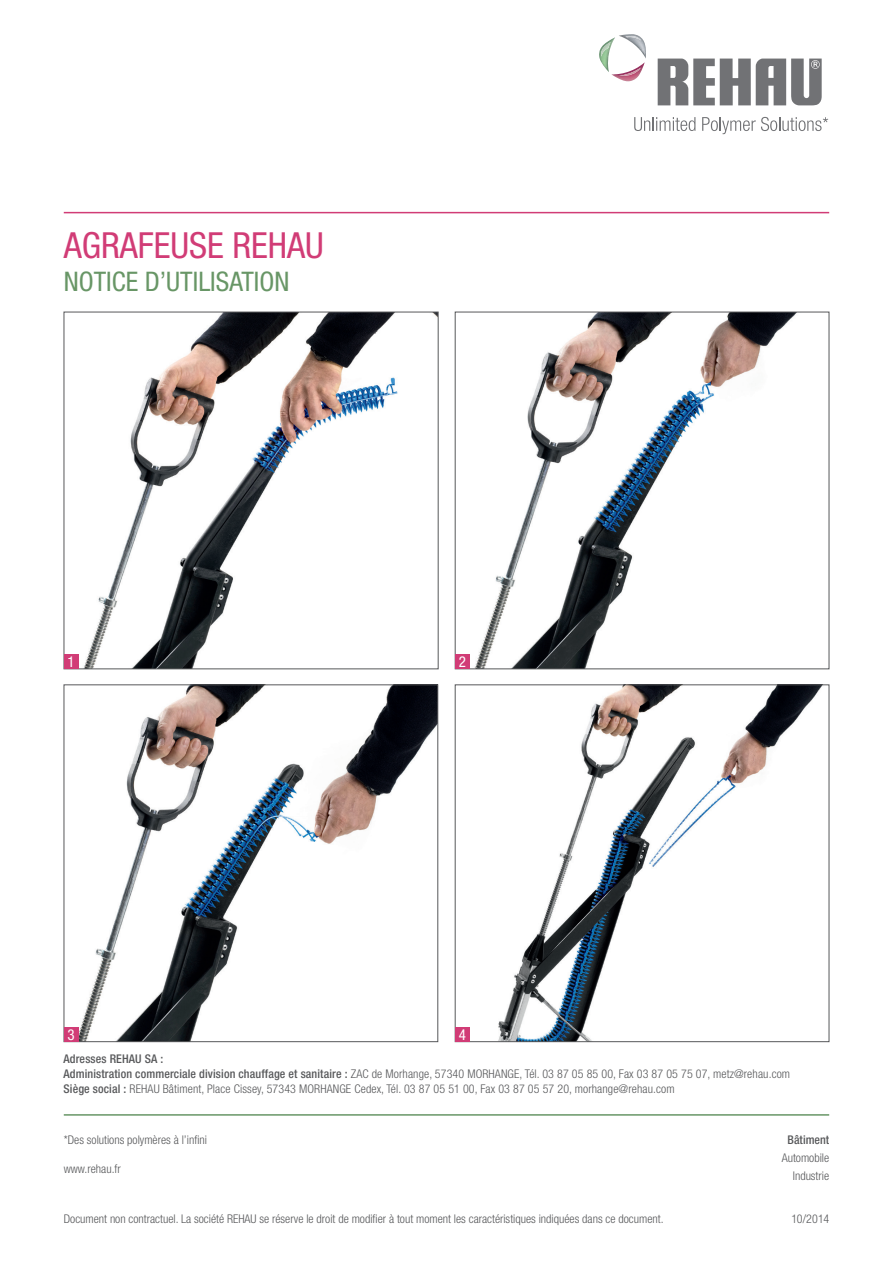
<style>
.page{position:relative;width:893px;height:1263px;background:#fff}
.page>*{position:absolute;margin:0;border:0;box-sizing:border-box;transform-origin:0 0}
.t1{font:condensed 36px "Helvetica Neue LT Std";color:#d13c76}
.t2{font:condensed 27px "Helvetica Neue LT Std";color:#689666}
.t3{font:condensed 15px "Helvetica Neue LT Std";color:#fff}
.t4{font:300 condensed 12px/15px "Helvetica Neue LT Std";color:#57585a}
.t5{font:500 condensed 12px "Helvetica Neue LT Std";color:#57585a}
.s1{font-weight:500}
</style>
<div class="page">
<img style="left:84px;top:314px;width:352px;height:353px">
<img style="left:79px;top:687px;width:357px;height:353px">
<div style="left:64px;top:685px;width:374px;height:357px;border:1px solid #57585a"></div>
<img style="left:475px;top:314px;width:321px;height:353px">
<div style="left:455px;top:312px;width:374px;height:357px;border:1px solid #57585a"></div>
<img style="left:498px;top:687px;width:323px;height:353px">
<div style="left:455px;top:685px;width:374px;height:357px;border:1px solid #57585a"></div>
<div style="left:64px;top:654px;width:15px;height:15px;background:#d13c76"></div>
<div style="left:455px;top:654px;width:15px;height:15px;background:#d13c76"></div>
<div style="left:64px;top:1027px;width:15px;height:15px;background:#d13c76"></div>
<div style="left:455px;top:1027px;width:15px;height:15px;background:#d13c76"></div>
<hr style="left:64px;top:212px;width:765px;height:1px;background:#d13c76">
<hr style="left:64px;top:1114px;width:765px;height:2px;background:#689666">
<svg style="left:634px;top:117px;width:61px;height:14px"></svg>
<svg style="left:658px;top:59px;width:164px;height:46px"></svg>
<svg style="left:599px;top:34px;width:47px;height:47px"></svg>
<img style="left:601px;top:42px;width:10px;height:15px">
<img style="left:619px;top:68px;width:22px;height:8px">
<img style="left:625px;top:36px;width:16px;height:5px">
<svg style="left:702px;top:117px;width:126px;height:17px"></svg>
<h1 class="t1" style="left:64px;top:225px;width:262px">AGRAFEUSE REHAU</h1>
<h2 class="t2" style="left:64px;top:265px;width:227px">NOTICE D’UTILISATION</h2>
<p class="t3" style="left:68px;top:653px;width:9px">1</p>
<p class="t3" style="left:459px;top:653px;width:9px">2</p>
<p class="t3" style="left:68px;top:1026px;width:9px">3</p>
<p class="t3" style="left:459px;top:1026px;width:9px">4</p>
<p class="t4" style="left:64px;top:1051px;width:728px"><span class="s1">Adresses REHAU SA :<br>Administration commerciale division chauffage et sanitaire :</span> ZAC de Morhange, 57340 MORHANGE, Tél. 03 87 05 85 00, Fax 03 87 05 75 07, metz@rehau.com<br><span class="s1">Siège social :</span> REHAU Bâtiment, Place Cissey, 57343 MORHANGE Cedex, Tél. 03 87 05 51 00, Fax 03 87 05 57 20, morhange@rehau.com</p>
<p class="t4" style="left:64px;top:1132px;width:145px">*Des solutions polymères à l’infini</p>
<p class="t4" style="left:64px;top:1161px;width:59px">www.rehau.fr</p>
<p class="t5" style="left:788px;top:1132px;width:43px">Bâtiment</p>
<p class="t4" style="left:782px;top:1149px;width:49px;line-height:18px;text-align:right">Automobile<br>Industrie</p>
<p class="t4" style="left:64px;top:1211px;width:601px">Document non contractuel. La société REHAU se réserve le droit de modifier à tout moment les caractéristiques indiquées dans ce document.</p>
<p class="t4" style="left:791px;top:1211px;width:39px">10/2014</p>
</div>
